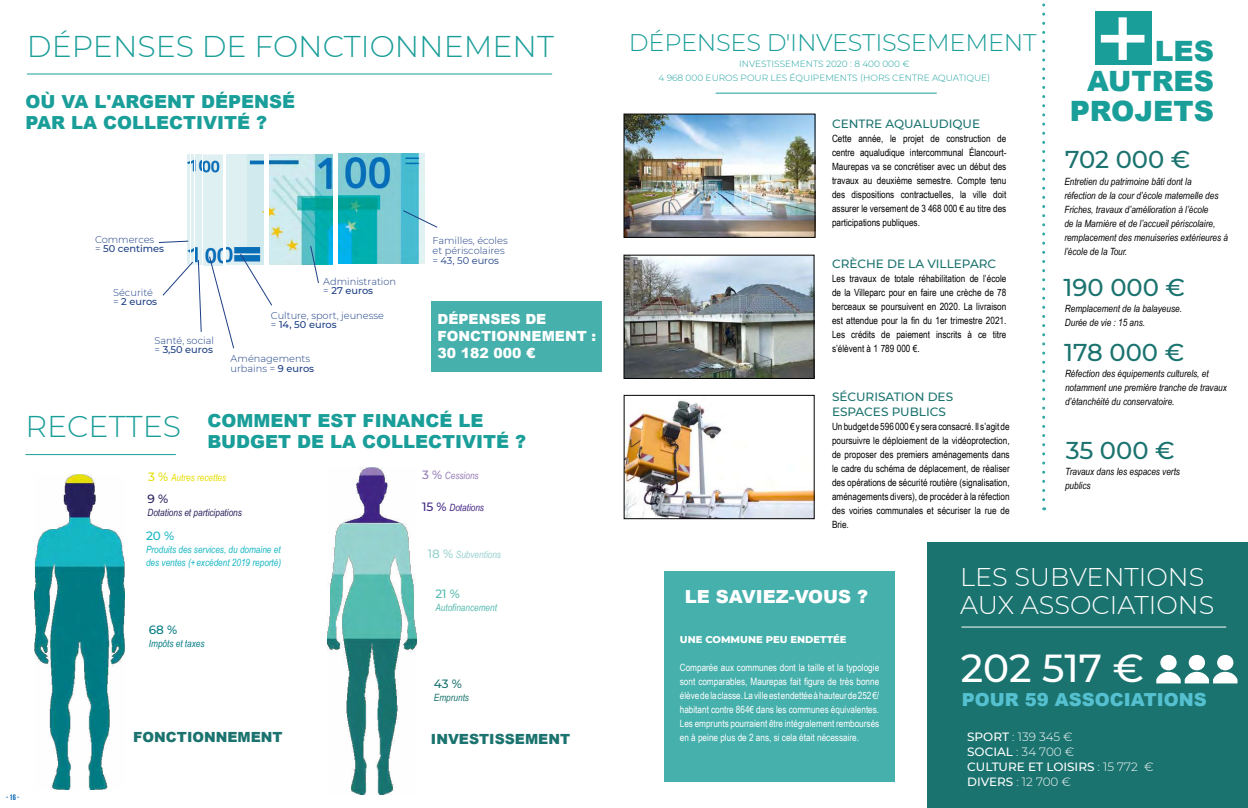
<style>
.page{position:relative;width:1248px;height:808px;background:#fff}
.page>*{position:absolute;margin:0;border:0;box-sizing:border-box;transform-origin:0 0}
.t1{font:500 39px "Montserrat";color:#fff}
.t2{font:300 30px "Montserrat";color:#1a9e99}
.t3{font:900 28px/30px "Arial";color:#1a9e99;text-align:right}
.t4{font:300 25.6px/28px "Montserrat";color:#fff}
.t5{font:500 24.3px "Montserrat";color:#1b736f}
.t6{font:300 24px "Montserrat";letter-spacing:-.01em;color:#1a9e99}
.t7{font:900 18px/21px "Arial";color:#1a9e99}
.t8{font:900 18px "Arial";color:#55c0d0}
.t9{font:900 18px "Arial";color:#fff}
.t10{font:900 14px/16.8px "Arial";color:#fff}
.t11{font:900 14px "Arial";color:#1b736f}
.t12{font:500 12px/14.4px "Montserrat";color:#1b736f}
.t13{font:500 12px/15px "Montserrat";color:#fff}
.t14{font:500 12px "Montserrat";color:#16b6c3}
.t15{font:500 12px "Montserrat";color:#007b82}
.t16{font:500 12px "Montserrat";color:#1a736f}
.t17{font:500 12px "Montserrat";color:#55bbae}
.t18{font:500 12px "Montserrat";color:#27205b}
.t19{font:10px/14px "Arial Narrow";color:#000;text-align:justify}
.t20{font:italic 10px/14px "Arial Narrow";color:#000}
.t21{font:10px/14px "Arial Narrow";color:#fff;text-align:justify}
.t22{font:italic 10px/13px "Arial Narrow";color:#16b6c3}
.t23{font:italic 10px "Arial Narrow";color:#27205b}
.t24{font:800 10px "Montserrat";color:#fff}
.t25{font:italic 10px "Arial Narrow";color:#e6de00}
.t26{font:italic 10px "Arial Narrow";color:#55bbae}
.t27{font:italic 10px "Arial Narrow";color:#96d1ce}
.t28{font:italic 10px "Arial Narrow";color:#007b82}
.t29{font:italic 10px "Arial Narrow";color:#402683}
.t30{font:italic 10px "Arial Narrow";color:#957db8}
.t31{font:italic 10px "Arial Narrow";color:#1a736f}
.t32{font:300 9.8px/9.8px "Montserrat";color:#1c3f84}
.t33{font:300 9px/14px "Montserrat";color:#1ca19e;text-align:center}
.t34{font:8px "Bebas Neue";color:#0063af}
.s1{font-weight:500}
.s2{font-weight:400}
.s3{font-family:"Montserrat";font-weight:500;font-style:normal;font-size:12px}
.s4{font-weight:300}
</style>
<div class="page">
<div style="left:663px;top:571px;width:231px;height:211px;background:#46b0ac"></div>
<div style="left:1094px;top:11px;width:57px;height:53px;background:#1a9e99"></div>
<svg style="left:1100px;top:17px;width:44px;height:43px"></svg>
<hr style="left:715px;top:93px;width:221px;height:1px;background:#1a9e99">
<hr style="left:26px;top:454px;width:150px;height:1px;background:#1a9e99">
<svg style="left:1042px;top:3px;width:3px;height:497px"></svg>
<img style="left:626px;top:400px;width:186px;height:117px">
<div style="left:624px;top:395px;width:190px;height:124px;border:1px solid #000"></div>
<img style="left:625px;top:257px;width:187px;height:120px">
<div style="left:623px;top:255px;width:191px;height:124px;border:1px solid #000"></div>
<img style="left:625px;top:116px;width:188px;height:119px">
<div style="left:927px;top:542px;width:320px;height:266px;background:#1b736f"></div>
<svg style="left:1156px;top:672px;width:81px;height:11px"></svg>
<div style="left:1216px;top:655px;width:17px;height:15px;background:#fff;border-radius:50%"></div>
<div style="left:1160px;top:655px;width:16px;height:15px;background:#fff;border-radius:50%"></div>
<div style="left:1188px;top:655px;width:16px;height:15px;background:#fff;border-radius:50%"></div>
<img style="left:338px;top:153px;width:86px;height:111px">
<img style="left:269px;top:154px;width:63px;height:111px">
<img style="left:227px;top:154px;width:37px;height:99px">
<img style="left:203px;top:154px;width:19px;height:111px">
<svg style="left:402px;top:209px;width:36px;height:20px"></svg>
<svg style="left:309px;top:245px;width:10px;height:39px"></svg>
<svg style="left:208px;top:253px;width:65px;height:96px"></svg>
<img style="left:195px;top:154px;width:6px;height:105px">
<img style="left:192px;top:154px;width:1px;height:105px">
<img style="left:187px;top:154px;width:2px;height:105px">
<svg style="left:158px;top:240px;width:31px;height:4px"></svg>
<svg style="left:162px;top:259px;width:40px;height:73px"></svg>
<hr style="left:961px;top:626px;width:265px;height:1px;background:#fff">
<hr style="left:27px;top:74px;width:525px;height:1px;background:#1a9e99">
<img style="left:34px;top:475px;width:91px;height:314px">
<img style="left:328px;top:468px;width:88px;height:326px">
<div style="left:431px;top:301px;width:170px;height:70px;background:#46b0ac"></div>
<h2 class="t2" style="left:27px;top:26px;width:528px">DÉPENSES DE FONCTIONNEMENT</h2>
<h3 class="t7" style="left:26px;top:90px;width:271px">OÙ VA L'ARGENT DÉPENSÉ<br>PAR LA COLLECTIVITÉ ?</h3>
<p class="t32" style="left:95px;top:234px;width:71px">Commerces<br>= <span class="s1">50 centimes</span></p>
<p class="t32" style="left:113px;top:287px;width:46px">Sécurité = <span class="s1">2 euros</span></p>
<p class="t32" style="left:154px;top:335px;width:61px">Santé, social = <span class="s1">3,50 euros</span></p>
<p class="t32" style="left:323px;top:276px;width:74px">Administration = <span class="s1">27 euros</span></p>
<p class="t32" style="left:271px;top:310px;width:114px">Culture, sport, jeunesse = <span class="s1">14, 50 euros</span></p>
<p class="t32" style="left:231px;top:353px;width:85px">Aménagements urbains = <span class="s1">9 euros</span></p>
<p class="t32" style="left:432px;top:236px;width:77px">Familles, écoles et périscolaires = <span class="s2">43, 50 euros</span></p>
<h3 class="t10" style="left:437px;top:310px;width:160px">DÉPENSES DE<br>FONCTIONNEMENT :<br>30 182 000 €</h3>
<h2 class="t2" style="left:26px;top:406px;width:157px">RECETTES</h2>
<h3 class="t7" style="left:207px;top:410px;width:320px">COMMENT EST FINANCÉ LE<br>BUDGET DE LA COLLECTIVITÉ ?</h3>
<p class="t25" style="left:148px;top:470px;width:80px"><span class="s3">3 %</span> Autres recettes</p>
<p class="t18" style="left:147px;top:490px;width:22px">9 %</p>
<p class="t23" style="left:147px;top:505px;width:96px">Dotations et participations</p>
<p class="t14" style="left:146px;top:527px;width:30px">20 %</p>
<p class="t22" style="left:146px;top:542px;width:137px">Produits des services, du domaine et des ventes (+excédent 2019 reporté)</p>
<p class="t15" style="left:149px;top:621px;width:30px">68 %</p>
<p class="t28" style="left:149px;top:636px;width:57px">Impôts et taxes</p>
<p class="t30" style="left:422px;top:469px;width:58px"><span class="s3">3 %</span> Cessions</p>
<p class="t29" style="left:422px;top:500px;width:64px"><span class="s3">15 %</span> Dotations</p>
<p class="t27" style="left:427px;top:547px;width:75px"><span class="s3">18 %</span> Subventions</p>
<p class="t17" style="left:435px;top:586px;width:26px">21 %</p>
<p class="t26" style="left:435px;top:601px;width:63px">Autofinancement</p>
<p class="t16" style="left:434px;top:675px;width:30px">43 %</p>
<p class="t31" style="left:434px;top:691px;width:37px">Emprunts</p>
<p class="t34" style="left:6px;top:792px;width:15px">- 16 -</p>
<h3 class="t11" style="left:133px;top:727px;width:151px">FONCTIONNEMENT</h3>
<h3 class="t11" style="left:431px;top:728px;width:141px">INVESTISSEMENT</h3>
<h3 class="t6" style="left:629px;top:26px;width:409px">DÉPENSES D'INVESTISSEMEMENT</h3>
<p class="t33" style="left:658px;top:56px;width:333px">INVESTISSEMENTS 2020 : 8 400 000 €<br>4 968 000 EUROS POUR LES ÉQUIPEMENTS (HORS CENTRE AQUATIQUE)</p>
<p class="t12" style="left:831px;top:116px;width:150px">CENTRE AQUALUDIQUE</p>
<p class="t19" style="left:831px;top:131px;width:176px">Cette année, le projet de construction de centre aqualudique intercommunal Élancourt-Maurepas va se concrétiser avec un début des travaux au deuxième semestre. Compte tenu des dispositions contractuelles, la ville doit assurer le versement de 3 468 000 € au titre des participations publiques.</p>
<p class="t12" style="left:831px;top:256px;width:166px">CRÈCHE DE LA VILLEPARC</p>
<p class="t19" style="left:831px;top:271px;width:176px">Les travaux de totale réhabilitation de l’école de la Villeparc pour en faire une crèche de 78 berceaux se poursuivent en 2020. La livraison est attendue pour la fin du 1er trimestre 2021.<br>Les crédits de paiement inscrits à ce titre s’élèvent à 1 789 000 €.</p>
<p class="t12" style="left:831px;top:389px;width:123px">SÉCURISATION DES<br>ESPACES PUBLICS</p>
<p class="t19" style="left:831px;top:419px;width:179px">Un budget de 596 000 € y sera consacré. Il s’agit de poursuivre le déploiement de la vidéoprotection, de proposer des premiers aménagements dans le cadre du schéma de déplacement, de réaliser des opérations de sécurité routière (signalisation, aménagements divers), de procéder à la réfection des voiries communales et sécuriser la rue de Brie.</p>
<h3 class="t3" style="left:1069px;top:36px;width:146px">LES<br>AUTRES<br>PROJETS</h3>
<h3 class="t5" style="left:1064px;top:143px;width:127px">702 000 €</h3>
<p class="t20" style="left:1064px;top:174px;width:165px">Entretien du patrimoine bâti dont la<br>réfection de la cour d’école maternelle des Friches, travaux d’amélioration à l’école<br>de la Marnière et de l’accueil périscolaire, remplacement des menuiseries extérieures à l’école de la Tour.</p>
<h3 class="t5" style="left:1063px;top:270px;width:123px">190 000 €</h3>
<p class="t20" style="left:1064px;top:302px;width:119px">Remplacement de la balayeuse.<br>Durée de vie : 15 ans.</p>
<h3 class="t5" style="left:1064px;top:335px;width:122px">178 000 €</h3>
<p class="t20" style="left:1064px;top:366px;width:163px">Réfection des équipements culturels, et notamment une première tranche de travaux d’étanchéité du conservatoire.</p>
<h3 class="t5" style="left:1065px;top:434px;width:110px">35 000 €</h3>
<p class="t20" style="left:1064px;top:464px;width:116px">Travaux dans les espaces verts publics</p>
<h3 class="t9" style="left:684px;top:584px;width:185px">LE SAVIEZ-VOUS ?</h3>
<p class="t24" style="left:679px;top:632px;width:168px">UNE COMMUNE PEU ENDETTÉE</p>
<p class="t21" style="left:679px;top:660px;width:201px">Comparée aux communes dont la taille et la typologie sont comparables, Maurepas fait figure de très bonne élève de la classe. La ville est endettée à hauteur de 252 €/ habitant contre 864€ dans les communes équivalentes.<br>Les emprunts pourraient être intégralement remboursés en à peine plus de 2 ans, si cela était nécessaire.</p>
<h3 class="t4" style="left:960px;top:562px;width:256px">LES SUBVENTIONS<br>AUX ASSOCIATIONS</h3>
<h1 class="t1" style="left:960px;top:641px;width:185px">202 517 €</h1>
<h3 class="t8" style="left:961px;top:686px;width:246px">POUR 59 ASSOCIATIONS</h3>
<p class="t13" style="left:967px;top:729px;width:188px">SPORT <span class="s4">: 139 345 €<br></span>SOCIAL <span class="s4">: 34 700 €<br></span>CULTURE ET LOISIRS <span class="s4">: 15 772 €<br></span>DIVERS <span class="s4">: 12 700 €</span></p>
</div>
